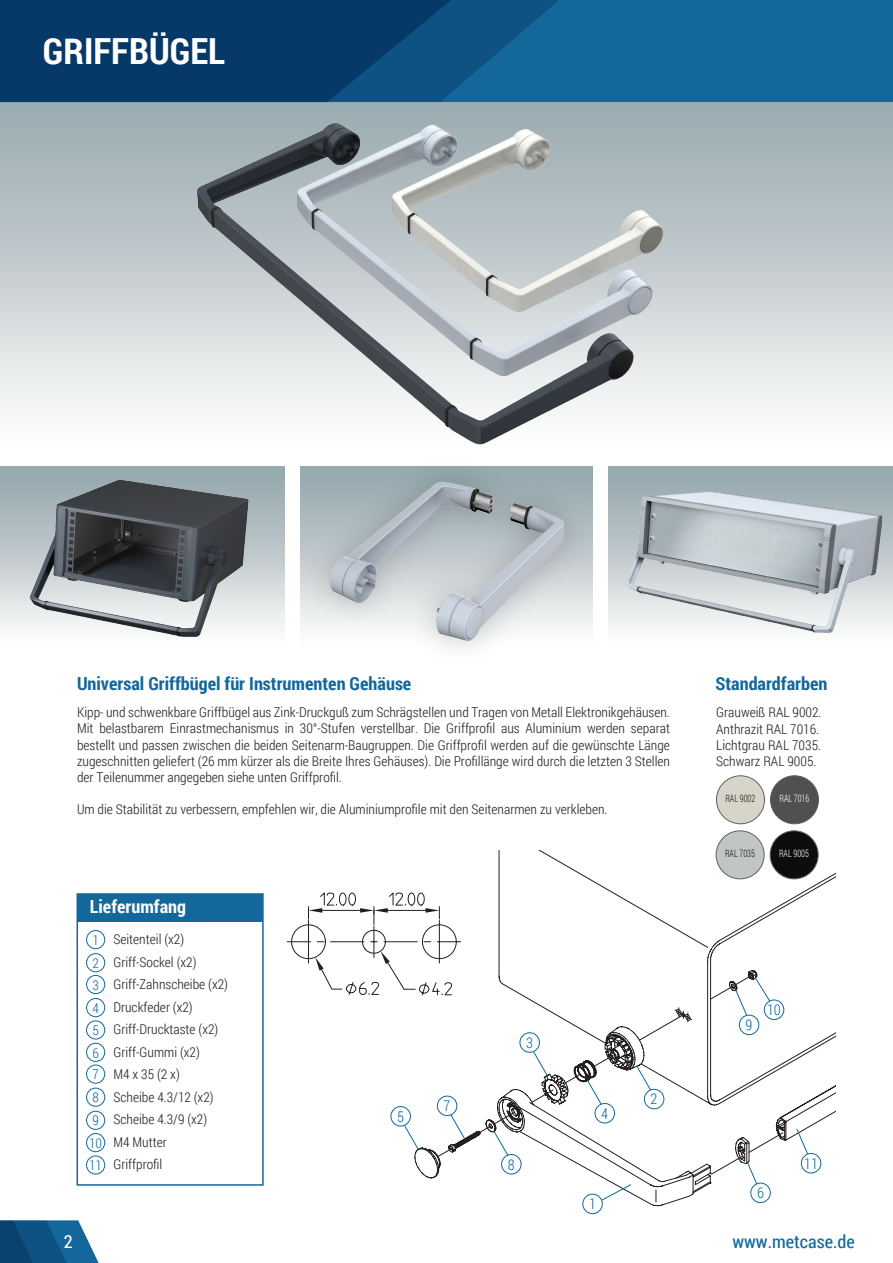
<style>
.page{position:relative;width:893px;height:1263px;background:#fff}
.page>*{position:absolute;margin:0;border:0;box-sizing:border-box;transform-origin:0 0}
.t1{font:700 36px "Roboto Condensed";color:#fff}
.t2{font:700 18px "Roboto Condensed";color:#13679a}
.t3{font:18px "Roboto Condensed";color:#13679a}
.t4{font:700 18px "Roboto Condensed";color:#fff}
.t5{font:18px "Roboto Condensed";color:#fff}
.t6{font:300 14.7px "Roboto Condensed";color:#11689b}
.t7{font:300 13.5px/22.5px "Roboto Condensed";color:#211e1e}
.t8{font:300 13.5px/22.4px "Roboto Condensed";color:#13679a}
.t9{font:300 10.35px "Roboto Condensed";color:#1a1a18;scale:.8 1}
.t10{font:300 10.35px "Roboto Condensed";color:#fff;scale:.8 1}
</style>
<div class="page">
<div style="left:0;top:465px;width:893px;height:184px;background:linear-gradient(to bottom,#8da0a6,#fefdfc)"></div>
<svg style="left:499px;top:850px;width:337px;height:41px"></svg>
<svg style="left:0;top:102px;width:893px;height:308px;background:#c1cbce"></svg>
<div style="left:593px;top:458px;width:14px;height:210px;background:#fff"></div>
<div style="left:77px;top:894px;width:186px;height:27px;background:#13679a"></div>
<div style="left:77px;top:893px;width:187px;height:293px;border:2px solid #13679a"></div>
<div style="left:86px;top:930px;width:19px;height:19px;border:1px solid #11689b;border-radius:50%"></div>
<div style="left:86px;top:953px;width:19px;height:19px;border:1px solid #11689b;border-radius:50%"></div>
<div style="left:86px;top:975px;width:19px;height:19px;border:1px solid #11689b;border-radius:50%"></div>
<div style="left:86px;top:998px;width:19px;height:19px;border:1px solid #11689b;border-radius:50%"></div>
<div style="left:86px;top:1020px;width:19px;height:19px;border:1px solid #11689b;border-radius:50%"></div>
<div style="left:86px;top:1043px;width:19px;height:19px;border:1px solid #11689b;border-radius:50%"></div>
<div style="left:86px;top:1065px;width:19px;height:18px;border:1px solid #11689b;border-radius:50%"></div>
<div style="left:86px;top:1088px;width:19px;height:19px;border:1px solid #11689b;border-radius:50%"></div>
<div style="left:86px;top:1111px;width:19px;height:19px;border:1px solid #11689b;border-radius:50%"></div>
<div style="left:86px;top:1133px;width:19px;height:19px;border:1px solid #11689b;border-radius:50%"></div>
<div style="left:86px;top:1155px;width:19px;height:19px;border:1px solid #11689b;border-radius:50%"></div>
<svg style="left:0;top:1220px;width:99px;height:43px;background:#296893"></svg>
<div style="left:0;top:0;width:893px;height:102px;background:#13679a"></div>
<div style="left:0;top:0;width:327px;height:102px;background:#063967"></div>
<svg style="left:327px;top:0;width:232px;height:102px"></svg>
<div style="left:582px;top:1194px;width:21px;height:20px;border:1px solid #11689b;border-radius:50%"></div>
<svg style="left:287px;top:891px;width:549px;height:315px"></svg>
<div style="left:770px;top:776px;width:48px;height:48px;background:#4f5051;border-radius:50%"></div>
<div style="left:770px;top:775px;width:49px;height:49px;border:1px solid #606160;border-radius:50%"></div>
<div style="left:716px;top:776px;width:48px;height:48px;background:#d7d5ca;border-radius:50%"></div>
<div style="left:716px;top:775px;width:49px;height:49px;border:1px solid #606160;border-radius:50%"></div>
<div style="left:770px;top:831px;width:48px;height:48px;background:#0c0e0e;border-radius:50%"></div>
<div style="left:770px;top:831px;width:48px;height:48px;border:1px solid #606160;border-radius:50%"></div>
<div style="left:716px;top:831px;width:48px;height:48px;background:#c1c5c3;border-radius:50%"></div>
<div style="left:716px;top:831px;width:48px;height:48px;border:1px solid #606160;border-radius:50%"></div>
<img style="left:0;top:465px;width:284px;height:183px">
<img style="left:618px;top:476px;width:269px;height:162px">
<img style="left:284px;top:465px;width:309px;height:184px">
<img style="left:322px;top:477px;width:245px;height:166px">
<img style="left:168px;top:115px;width:528px;height:330px">
<h1 class="t1" style="left:43px;top:26px;width:184px">GRIFFBÜGEL</h1>
<h2 class="t2" style="left:77px;top:671px;width:336px">Universal Griffbügel für Instrumenten Gehäuse</h2>
<p class="t7" style="left:77px;top:704px;width:595px;line-height:16.2px;text-align:justify">Kipp- und schwenkbare Griffbügel aus Zink-Druckguß zum Schrägstellen und Tragen von Metall Elektronikgehäusen.<br>Mit belastbarem Einrastmechanismus in 30°-Stufen verstellbar. Die Griffprofil aus Aluminium werden separat bestellt und passen zwischen die beiden Seitenarm-Baugruppen. Die Griffprofil werden auf die gewünschte Länge zugeschnitten geliefert (26 mm kürzer als die Breite Ihres Gehäuses). Die Profillänge wird durch die letzten 3 Stellen der Teilenummer angegeben siehe unten Griffprofil.</p>
<p class="t7" style="left:77px;top:798px;width:532px">Um die Stabilität zu verbessern, empfehlen wir, die Aluminiumprofile mit den Seitenarmen zu verkleben.</p>
<h2 class="t4" style="left:90px;top:893px;width:98px">Lieferumfang</h2>
<p class="t8" style="left:92px;top:928px;width:8px;line-height:23.1px">1<br>2</p>
<p class="t8" style="left:92px;top:973px;width:8px;text-align:justify">3<br>4<br>5<br>6<br>7</p>
<p class="t8" style="left:89px;top:1086px;width:15px">8<br>9<br>10<br>11</p>
<p class="t7" style="left:113px;top:928px;width:116px">Seitenteil (x2)<br>Griff-Sockel (x2)<br>Griff-Zahnscheibe (x2)<br>Druckfeder (x2)<br>Griff-Drucktaste (x2)<br>Griff-Gummi (x2)<br>M4 x 35 (2 x)<br>Scheibe 4.3/12 (x2)<br>Scheibe 4.3/9 (x2)<br>M4 Mutter<br>Griffprofil</p>
<h2 class="t5" style="left:64px;top:1228px;width:10px">2</h2>
<p class="t6" style="left:397px;top:1106px;width:8px">5</p>
<p class="t6" style="left:444px;top:1096px;width:8px">7</p>
<p class="t6" style="left:526px;top:1032px;width:8px">3</p>
<p class="t6" style="left:508px;top:1154px;width:8px">8</p>
<p class="t6" style="left:601px;top:1103px;width:8px">4</p>
<p class="t6" style="left:589px;top:1194px;width:8px">1</p>
<p class="t6" style="left:651px;top:1089px;width:8px">2</p>
<h2 class="t2" style="left:715px;top:671px;width:113px">Standardfarben</h2>
<p class="t7" style="left:716px;top:704px;width:107px;line-height:16.2px">Grauweiß RAL 9002.<br>Anthrazit RAL 7016.<br>Lichtgrau RAL 7035.<br>Schwarz RAL 9005.</p>
<p class="t9" style="left:725px;top:791px;width:39px">RAL 9002</p>
<p class="t10" style="left:779px;top:791px;width:39px">RAL 7016</p>
<p class="t9" style="left:725px;top:846px;width:39px">RAL 7035</p>
<p class="t10" style="left:779px;top:846px;width:39px">RAL 9005</p>
<p class="t6" style="left:746px;top:1015px;width:8px">9</p>
<p class="t6" style="left:767px;top:1000px;width:15px">10</p>
<p class="t6" style="left:757px;top:1183px;width:8px">6</p>
<p class="t6" style="left:804px;top:1153px;width:15px">11</p>
<h2 class="t3" style="left:732px;top:1229px;width:124px">www.metcase.de</h2>
</div>
